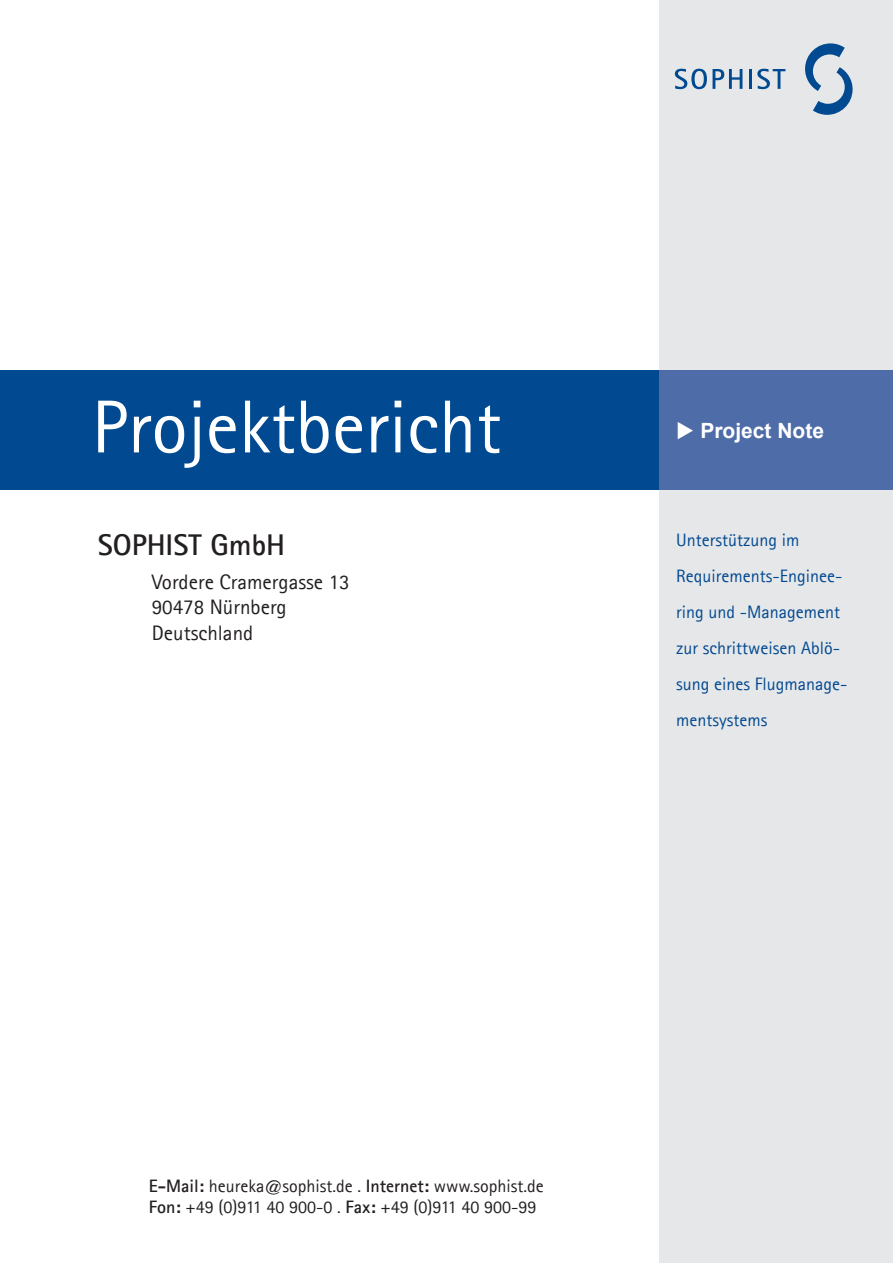
<style>
.page{position:relative;width:893px;height:1263px;background:#fff}
.page>*{position:absolute;margin:0;border:0;box-sizing:border-box;transform-origin:0 0}
.t1{font:75px "Agfa Rotis Sans Serif";color:#fff}
.t2{font:700 30px "Agfa Rotis Sans Serif";color:#231f20}
.t3{font:21px/25.5px "Agfa Rotis Sans Serif";color:#231f20}
.SOPHIST_Standard{font:700 21px "Arial";color:#fff}
.Absatzformat_2{font:18px/36px "Agfa Rotis Sans Serif";color:#014990}
.t4{font:18px "Agfa Rotis Sans Serif";color:#231f20}
.s1{font-weight:700}
</style>
<div class="page">
<div style="left:659px;top:0;width:234px;height:1263px;background:#e6e7e9"></div>
<div style="left:0;top:370px;width:893px;height:119px;background:#014990"></div>
<div style="left:659px;top:370px;width:234px;height:119px;background:#4d6ca8"></div>
<svg style="left:675px;top:69px;width:67px;height:20px"></svg>
<hr style="left:749px;top:69px;width:3px;height:20px;background:#014990">
<svg style="left:757px;top:69px;width:28px;height:20px"></svg>
<svg style="left:805px;top:43px;width:48px;height:72px"></svg>
<p class="t1" style="left:92px;top:383px;width:411px">Projektbericht</p>
<p class="t2" style="left:98px;top:526px;width:189px">SOPHIST GmbH</p>
<p class="t3" style="left:152px;top:569px;width:199px">Vordere Cramergasse 13</p>
<p class="t3" style="left:152px;top:594px;width:136px">90478 Nürnberg<br>Deutschland</p>
<p class="SOPHIST_Standard" style="left:676px;top:416px;width:149px">◆ Project Note</p>
<p class="Absatzformat_2" style="left:676px;top:522px;width:173px">Unterstützung im<br>Requirements-Enginee&shy;ring und -Management zur schrittweisen Ablö&shy;sung eines Flugmanage&shy;mentsystems</p>
<p class="t4" style="left:149px;top:1175px;width:396px"><span class="s1">E-Mail:</span> heureka@sophist.de . <span class="s1">Internet:</span> www.sophist.de</p>
<p class="t4" style="left:149px;top:1196px;width:389px"><span class="s1">Fon:</span> +49 (0)911 40 900-0 . <span class="s1">Fax:</span> +49 (0)911 40 900-99</p>
</div>
